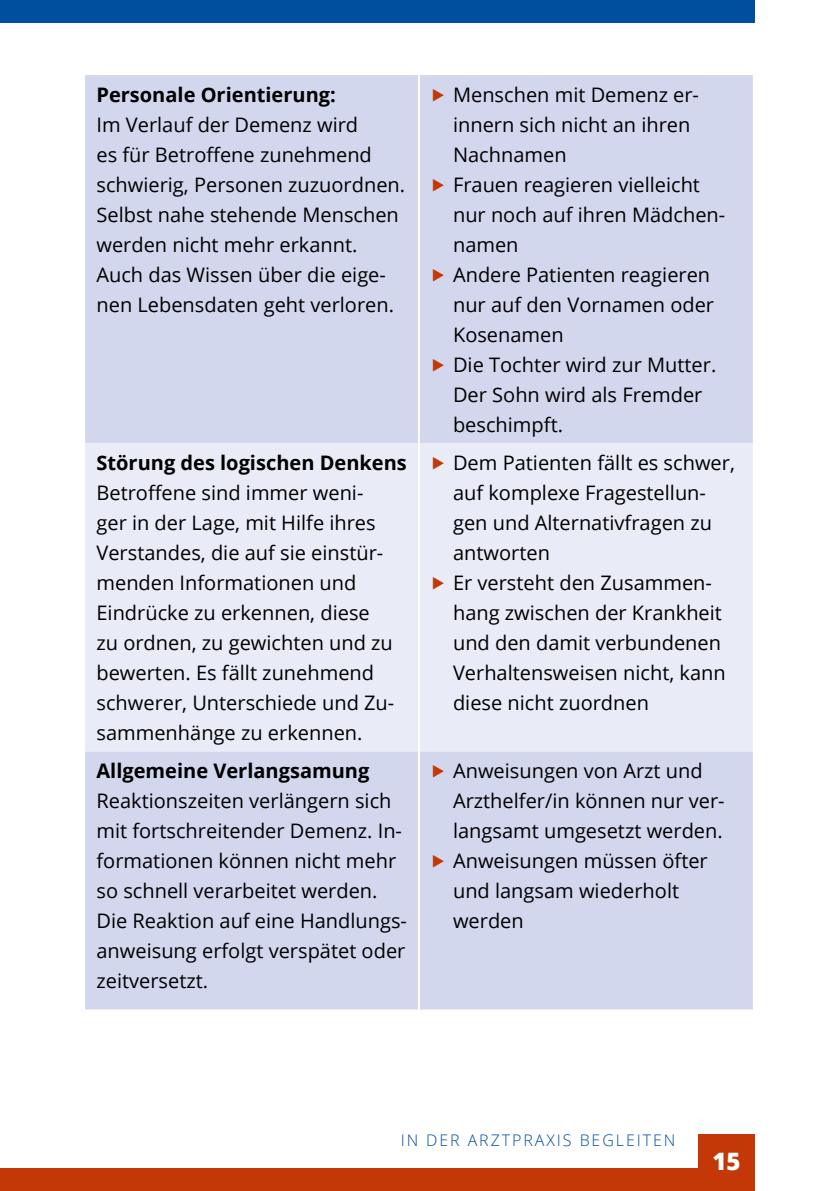
<style>
.page{position:relative;width:840px;height:1191px;background:#fff}
.page>*{position:absolute;margin:0;border:0;box-sizing:border-box;transform-origin:0 0}
.t1{font:800 24px "Open Sans";color:#fff}
.t2{font:20px/30px "Open Sans";color:#000}
.t3{font:700 20px "Open Sans";color:#000}
.t4{font:300 16px "Open Sans";letter-spacing:.12em;color:#004e9e}
.s1{color:#c33806}
</style>
<div class="page">
<div style="left:0;top:0;width:754px;height:23px;background:#004e9e"></div>
<div style="left:0;top:1168px;width:754px;height:23px;background:#c33806"></div>
<div style="left:697px;top:1134px;width:57px;height:57px;background:#c33806"></div>
<div style="left:85px;top:75px;width:667px;height:934px;background:#d2d7ee"></div>
<div style="left:85px;top:443px;width:667px;height:308px;background:#e9ebf7"></div>
<hr style="left:418px;top:75px;width:2px;height:368px;background:#fff">
<hr style="left:418px;top:443px;width:2px;height:308px;background:#fff">
<hr style="left:418px;top:751px;width:2px;height:258px;background:#fff">
<p class="t3" style="left:96px;top:80px;width:241px">Personale Orientierung:</p>
<p class="t2" style="left:96px;top:109px;width:310px">Im Verlauf der Demenz wird<br>es für Betroffene zunehmend schwierig, Personen zuzuordnen.<br>Selbst nahe stehende Menschen werden nicht mehr erkannt.<br>Auch das Wissen über die eige&shy;nen Lebensdaten geht verloren.</p>
<p class="t3" style="left:96px;top:448px;width:312px">Störung des logischen Denkens</p>
<p class="t2" style="left:96px;top:477px;width:299px">Betroffene sind immer weni&shy;ger in der Lage, mit Hilfe ihres<br>Verstandes, die auf sie einstür&shy;menden Informationen und<br>Eindrücke zu erkennen, diese zu ordnen, zu gewichten und zu bewerten. Es fällt zunehmend schwerer, Unterschiede und Zu&shy;sammenhänge zu erkennen.</p>
<p class="t3" style="left:96px;top:756px;width:274px">Allgemeine Verlangsamung</p>
<p class="t2" style="left:96px;top:785px;width:312px">Reaktionszeiten verlängern sich mit fortschreitender Demenz. In&shy;formationen können nicht mehr so schnell verarbeitet werden.<br>Die Reaktion auf eine Handlungs&shy;anweisung erfolgt verspätet oder zeitversetzt.</p>
<p class="t2" style="left:430px;top:79px;width:270px"><span class="s1">▶</span> Menschen mit Demenz er-</p>
<p class="t2" style="left:453px;top:109px;width:239px">innern sich nicht an ihren</p>
<p class="t2" style="left:453px;top:139px;width:115px">Nachnamen</p>
<p class="t2" style="left:430px;top:169px;width:271px"><span class="s1">▶</span> Frauen reagieren vielleicht</p>
<p class="t2" style="left:453px;top:199px;width:273px">nur noch auf ihren Mädchen-</p>
<p class="t2" style="left:453px;top:229px;width:67px">namen</p>
<p class="t2" style="left:430px;top:259px;width:281px"><span class="s1">▶</span> Andere Patienten reagieren</p>
<p class="t2" style="left:453px;top:289px;width:262px">nur auf den Vornamen oder</p>
<p class="t2" style="left:453px;top:319px;width:112px">Kosenamen</p>
<p class="t2" style="left:430px;top:349px;width:287px"><span class="s1">▶</span> Die Tochter wird zur Mutter.</p>
<p class="t2" style="left:453px;top:379px;width:251px">Der Sohn wird als Fremder</p>
<p class="t2" style="left:453px;top:409px;width:111px">beschimpft.</p>
<p class="t2" style="left:430px;top:447px;width:306px"><span class="s1">▶</span> Dem Patienten fällt es schwer,</p>
<p class="t2" style="left:453px;top:477px;width:254px">auf komplexe Fragestellun-</p>
<p class="t2" style="left:453px;top:507px;width:260px">gen und Alternativfragen zu</p>
<p class="t2" style="left:453px;top:537px;width:98px">antworten</p>
<p class="t2" style="left:430px;top:567px;width:283px"><span class="s1">▶</span> Er versteht den Zusammen-</p>
<p class="t2" style="left:453px;top:597px;width:270px">hang zwischen der Krankheit</p>
<p class="t2" style="left:453px;top:627px;width:269px">und den damit verbundenen</p>
<p class="t2" style="left:453px;top:657px;width:274px">Verhaltensweisen nicht, kann</p>
<p class="t2" style="left:453px;top:687px;width:197px">diese nicht zuordnen</p>
<p class="t2" style="left:430px;top:755px;width:274px"><span class="s1">▶</span> Anweisungen von Arzt und</p>
<p class="t2" style="left:453px;top:785px;width:273px">Arzthelfer/in können nur ver-</p>
<p class="t2" style="left:453px;top:815px;width:271px">langsamt umgesetzt werden.</p>
<p class="t2" style="left:430px;top:845px;width:279px"><span class="s1">▶</span> Anweisungen müssen öfter</p>
<p class="t2" style="left:453px;top:875px;width:227px">und langsam wiederholt</p>
<p class="t2" style="left:453px;top:905px;width:72px">werden</p>
<p class="t4" style="left:400px;top:1128px;width:276px">IN DER ARZTPRAXIS BEGLEITEN</p>
<p class="t1" style="left:712px;top:1142px;width:30px">15</p>
</div>
